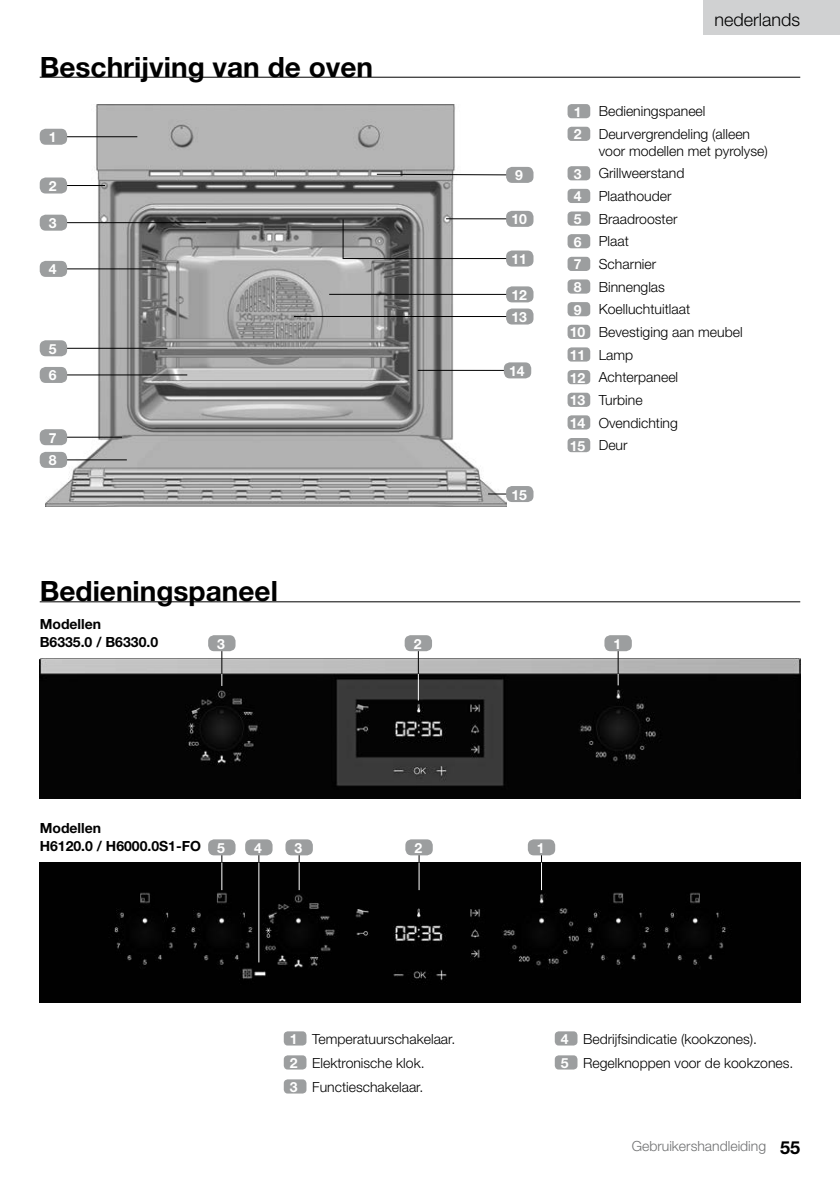
<style>
.page{position:relative;width:840px;height:1191px;background:#fff}
.page>*{position:absolute;margin:0;border:0;box-sizing:border-box;transform-origin:0 0}
.t1{font:700 28px "Helvetica Neue";color:#000}
.t2{font:300 18px "Helvetica Neue";color:#000}
.t3{font:300 14px/22.6px "Helvetica Neue";color:#000}
.t4{font:700 14px/18px "Helvetica Neue";color:#000}
.t5{font:700 14px/22.2px "Helvetica Neue";color:#fff}
.t6{font:300 14px "Helvetica Neue";color:#707172}
.s1{font-weight:700;color:#fff}
.s2{font-weight:700;font-size:18px;color:#000}
</style>
<div class="page">
<div style="left:703px;top:0;width:136px;height:34px;background:#d0d1d2"></div>
<hr style="left:40px;top:77px;width:759px;height:1px;background:#000">
<div style="left:567px;top:104px;width:23px;height:14px;background:#9c9e9f;border-radius:4px"></div>
<div style="left:567px;top:127px;width:23px;height:14px;background:#9c9e9f;border-radius:4px"></div>
<div style="left:567px;top:166px;width:23px;height:14px;background:#9c9e9f;border-radius:4px"></div>
<div style="left:567px;top:189px;width:23px;height:14px;background:#9c9e9f;border-radius:4px"></div>
<div style="left:567px;top:211px;width:23px;height:15px;background:#9c9e9f;border-radius:4px"></div>
<div style="left:567px;top:234px;width:23px;height:14px;background:#9c9e9f;border-radius:4px"></div>
<div style="left:567px;top:257px;width:23px;height:14px;background:#9c9e9f;border-radius:4px"></div>
<div style="left:567px;top:279px;width:23px;height:15px;background:#9c9e9f;border-radius:4px"></div>
<div style="left:567px;top:302px;width:23px;height:14px;background:#9c9e9f;border-radius:4px"></div>
<div style="left:567px;top:325px;width:23px;height:14px;background:#9c9e9f;border-radius:4px"></div>
<div style="left:567px;top:347px;width:23px;height:14px;background:#9c9e9f;border-radius:4px"></div>
<div style="left:567px;top:370px;width:23px;height:14px;background:#9c9e9f;border-radius:4px"></div>
<div style="left:567px;top:393px;width:23px;height:14px;background:#9c9e9f;border-radius:4px"></div>
<div style="left:567px;top:415px;width:23px;height:14px;background:#9c9e9f;border-radius:4px"></div>
<div style="left:567px;top:438px;width:23px;height:14px;background:#9c9e9f;border-radius:4px"></div>
<img style="left:45px;top:105px;width:461px;height:402px">
<hr style="left:65px;top:136px;width:72px;height:1px;background:#000">
<div style="left:40px;top:129px;width:27px;height:16px;background:#9c9e9f;border-radius:6px"></div>
<hr style="left:446px;top:218px;width:63px;height:1px;background:#000">
<div style="left:506px;top:211px;width:27px;height:16px;background:#9c9e9f;border-radius:6px"></div>
<hr style="left:329px;top:294px;width:180px;height:1px;background:#000">
<div style="left:506px;top:286px;width:27px;height:16px;background:#9c9e9f;border-radius:6px"></div>
<hr style="left:294px;top:316px;width:215px;height:1px;background:#000">
<div style="left:506px;top:308px;width:27px;height:16px;background:#9c9e9f;border-radius:6px"></div>
<hr style="left:417px;top:370px;width:89px;height:1px;background:#000">
<div style="left:503px;top:362px;width:28px;height:16px;background:#9c9e9f;border-radius:6px"></div>
<svg style="left:488px;top:493px;width:18px;height:1px"></svg>
<div style="left:506px;top:486px;width:27px;height:16px;background:#9c9e9f;border-radius:6px"></div>
<hr style="left:65px;top:348px;width:102px;height:1px;background:#000">
<div style="left:40px;top:340px;width:27px;height:16px;background:#9c9e9f;border-radius:6px"></div>
<hr style="left:65px;top:374px;width:122px;height:1px;background:#000">
<div style="left:40px;top:367px;width:27px;height:16px;background:#9c9e9f;border-radius:6px"></div>
<hr style="left:65px;top:437px;width:57px;height:1px;background:#000">
<div style="left:40px;top:429px;width:27px;height:16px;background:#9c9e9f;border-radius:6px"></div>
<hr style="left:65px;top:459px;width:62px;height:1px;background:#000">
<div style="left:40px;top:452px;width:27px;height:16px;background:#9c9e9f;border-radius:6px"></div>
<hr style="left:65px;top:222px;width:141px;height:1px;background:#000">
<div style="left:40px;top:215px;width:27px;height:16px;background:#9c9e9f;border-radius:6px"></div>
<hr style="left:65px;top:185px;width:40px;height:1px;background:#000">
<div style="left:40px;top:177px;width:27px;height:16px;background:#9c9e9f;border-radius:6px"></div>
<hr style="left:65px;top:268px;width:91px;height:1px;background:#000">
<div style="left:40px;top:261px;width:27px;height:16px;background:#9c9e9f;border-radius:6px"></div>
<svg style="left:375px;top:173px;width:131px;height:3px"></svg>
<div style="left:506px;top:167px;width:27px;height:16px;background:#9c9e9f;border-radius:6px"></div>
<hr style="left:343px;top:258px;width:167px;height:1px;background:#000">
<div style="left:506px;top:250px;width:27px;height:16px;background:#9c9e9f;border-radius:6px"></div>
<hr style="left:342px;top:219px;width:1px;height:40px;background:#000">
<hr style="left:40px;top:601px;width:759px;height:1px;background:#000">
<div style="left:554px;top:1031px;width:23px;height:14px;background:#9c9e9f;border-radius:4px"></div>
<div style="left:554px;top:1055px;width:23px;height:14px;background:#9c9e9f;border-radius:4px"></div>
<div style="left:283px;top:1031px;width:23px;height:14px;background:#9c9e9f;border-radius:4px"></div>
<div style="left:283px;top:1055px;width:23px;height:14px;background:#9c9e9f;border-radius:4px"></div>
<div style="left:283px;top:1079px;width:23px;height:14px;background:#9c9e9f;border-radius:4px"></div>
<img style="left:40px;top:658px;width:759px;height:140px">
<hr style="left:221px;top:643px;width:1px;height:31px;background:#000">
<svg style="left:221px;top:674px;width:1px;height:12px"></svg>
<div style="left:208px;top:635px;width:27px;height:16px;background:#9c9e9f;border-radius:6px"></div>
<hr style="left:417px;top:643px;width:1px;height:31px;background:#000">
<svg style="left:417px;top:674px;width:1px;height:26px"></svg>
<div style="left:404px;top:635px;width:28px;height:16px;background:#9c9e9f;border-radius:6px"></div>
<hr style="left:617px;top:643px;width:1px;height:31px;background:#000">
<div style="left:604px;top:635px;width:27px;height:16px;background:#9c9e9f;border-radius:6px"></div>
<div style="left:40px;top:862px;width:759px;height:140px;background:#010101"></div>
<svg style="left:221px;top:855px;width:1px;height:35px"></svg>
<div style="left:208px;top:839px;width:27px;height:16px;background:#9c9e9f;border-radius:6px"></div>
<hr style="left:258px;top:862px;width:1px;height:100px;background:#fff">
<div style="left:245px;top:839px;width:27px;height:16px;background:#9c9e9f;border-radius:6px"></div>
<svg style="left:298px;top:855px;width:1px;height:35px"></svg>
<div style="left:285px;top:839px;width:28px;height:16px;background:#9c9e9f;border-radius:6px"></div>
<svg style="left:418px;top:855px;width:1px;height:35px"></svg>
<div style="left:405px;top:839px;width:27px;height:16px;background:#9c9e9f;border-radius:6px"></div>
<svg style="left:540px;top:855px;width:1px;height:35px"></svg>
<div style="left:527px;top:839px;width:28px;height:16px;background:#9c9e9f;border-radius:6px"></div>
<h1 class="t1" style="left:40px;top:49px;width:335px">Beschrijving van de oven</h1>
<p class="t5" style="left:49px;top:126px;width:9px">1</p>
<p class="t5" style="left:49px;top:175px;width:9px">2</p>
<p class="t5" style="left:49px;top:212px;width:9px">3</p>
<p class="t5" style="left:49px;top:258px;width:9px">4</p>
<p class="t5" style="left:49px;top:335px;width:9px;line-height:26.6px">5<br>6</p>
<p class="t5" style="left:49px;top:426px;width:9px">7<br>8</p>
<h1 class="t1" style="left:40px;top:574px;width:239px">Bedieningspaneel</h1>
<p class="t5" style="left:515px;top:164px;width:9px">9</p>
<p class="t5" style="left:511px;top:208px;width:17px">10</p>
<p class="t5" style="left:511px;top:248px;width:17px">11</p>
<p class="t5" style="left:511px;top:283px;width:17px">12<br>13</p>
<p class="t5" style="left:509px;top:359px;width:17px">14</p>
<p class="t5" style="left:511px;top:483px;width:17px">15</p>
<p class="t2" style="left:714px;top:8px;width:87px">nederlands</p>
<p class="t3" style="left:573px;top:100px;width:178px"><span class="s1">1</span> Bedieningspaneel<br><span class="s1">2</span> Deurvergrendeling (alleen</p>
<p class="t3" style="left:569px;top:139px;width:199px;text-indent:29px">voor modellen met pyrolyse)<br><span class="s1">3</span> Grillweerstand<br><span class="s1">4</span> Plaathouder<br><span class="s1">5</span> Braadrooster<br><span class="s1">6</span> Plaat<br><span class="s1">7</span> Scharnier<br><span class="s1">8</span> Binnenglas<br><span class="s1">9</span> Koelluchtuitlaat<br><span class="s1">10</span> Bevestiging aan meubel<br><span class="s1">11</span> Lamp<br><span class="s1">12</span> Achterpaneel<br><span class="s1">13</span> Turbine<br><span class="s1">14</span> Ovendichting<br><span class="s1">15</span> Deur</p>
<p class="t4" style="left:40px;top:615px;width:120px">Modellen<br>B6335.0 / B6330.0</p>
<p class="t5" style="left:217px;top:632px;width:9px">3</p>
<p class="t5" style="left:413px;top:632px;width:9px">2</p>
<p class="t5" style="left:613px;top:632px;width:9px">1</p>
<p class="t4" style="left:40px;top:819px;width:163px">Modellen<br>H6120.0 / H6000.0S1-FO</p>
<p class="t5" style="left:217px;top:836px;width:9px">5</p>
<p class="t5" style="left:254px;top:836px;width:9px">4</p>
<p class="t5" style="left:294px;top:836px;width:9px">3</p>
<p class="t5" style="left:414px;top:836px;width:9px">2</p>
<p class="t5" style="left:536px;top:836px;width:9px">1</p>
<p class="t3" style="left:290px;top:1026px;width:167px;line-height:24px"><span class="s1">1</span> Temperatuurschakelaar.<br><span class="s1">2</span> Elektronische klok.<br><span class="s1">3</span> Functieschakelaar.</p>
<p class="t3" style="left:560px;top:1026px;width:234px;line-height:24px"><span class="s1">4</span> Bedrijfsindicatie (kookzones).<br><span class="s1">5</span> Regelknoppen voor de kookzones.</p>
<p class="t6" style="left:631px;top:1137px;width:170px">Gebruikershandleiding <span class="s2">55</span></p>
</div>
